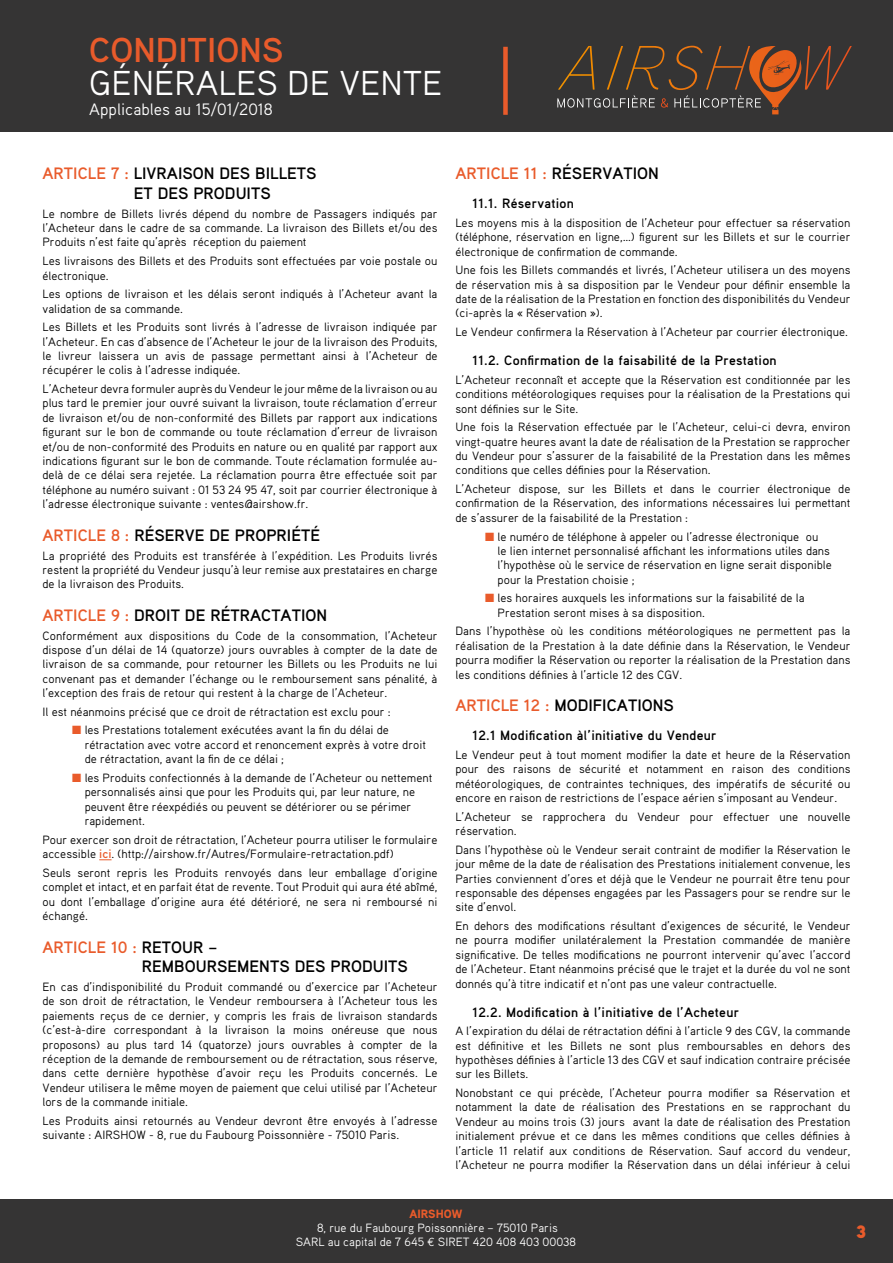
<style>
.page{position:relative;width:893px;height:1263px;background:#fff}
.page>*{position:absolute;margin:0;border:0;box-sizing:border-box;transform-origin:0 0}
.t1{font:34.5px "Aaux Pro";color:#fff}
.t2{font:700 34.5px "Aaux Pro";color:#e95b2b}
.t3{font:900 18px "Aaux Pro";color:#e95b2b}
.t4{font:700 16.5px/19.8px "Aaux Pro";color:#000}
.t5{font:16.5px "Aaux Pro";color:#fff}
.t6{font:700 13.5px "Aaux Pro";letter-spacing:.02em;color:#000}
.t7{font:12px/14.4px "Aaux Pro";color:#000;text-align:justify}
.t8{font:12px "Aaux Pro";color:#fff}
.t9{font:900 12px "Aaux Pro";color:#e95b2b}
.s1{color:#e95b2b}
.s2{font-weight:700;color:#e95b2b}
.s3{font-family:"Euro Mono"}
</style>
<div class="page">
<div style="left:0;top:0;width:893px;height:132px;background:#353434"></div>
<div style="left:0;top:1199px;width:893px;height:64px;background:#353434"></div>
<div style="left:503px;top:47px;width:5px;height:68px;background:#e95b2b"></div>
<svg style="left:557px;top:46px;width:295px;height:68px"></svg>
<svg style="left:99px;top:859px;width:13px;height:1px"></svg>
<h1 class="t2" style="left:89px;top:28px;width:196px">CONDITIONS</h1>
<h1 class="t1" style="left:89px;top:61px;width:355px">Générales de vente</h1>
<h3 class="t5" style="left:89px;top:99px;width:185px">Applicables au 15/01/2018</h3>
<h3 class="t4" style="left:134px;top:163px;width:182px;text-indent:-91px"><span class="s1">ARTICLE 7 :</span> LIVRAISON DES BILLETS<br>ET DES PRODUITS</h3>
<p class="t7" style="left:43px;top:206px;width:396px">Le nombre de Billets livrés dépend du nombre de Passagers indiqués par l’Acheteur dans le cadre de sa commande. La livraison des Billets et/ou des Produits n’est faite qu’après réception du paiement</p>
<p class="t7" style="left:43px;top:253px;width:396px">Les livraisons des Billets et des Produits sont effectuées par voie postale ou électronique.</p>
<p class="t7" style="left:43px;top:286px;width:396px">Les options de livraison et les délais seront indiqués à l’Acheteur avant la validation de sa commande.</p>
<p class="t7" style="left:43px;top:319px;width:396px">Les Billets et les Produits sont livrés à l’adresse de livraison indiquée par l’Acheteur. En cas d’absence de l’Acheteur le jour de la livraison des Produits, le livreur laissera un avis de passage permettant ainsi à l’Acheteur de récupérer le colis à l’adresse indiquée.</p>
<p class="t7" style="left:43px;top:381px;width:396px">L’Acheteur devra formuler auprès du Vendeur le jour même de la livraison ou au plus tard le premier jour ouvré suivant la livraison, toute réclamation d’erreur de livraison et/ou de non-conformité des Billets par rapport aux indications figurant sur le bon de commande ou toute réclamation d’erreur de livraison et/ou de non-conformité des Produits en nature ou en qualité par rapport aux indications figurant sur le bon de commande. Toute réclamation formulée au&shy;delà de ce délai sera rejetée. La réclamation pourra être effectuée soit par téléphone au numéro suivant : 01 53 24 95 47, soit par courrier électronique à l’adresse électronique suivante : ventes@airshow.fr.</p>
<h3 class="t4" style="left:43px;top:525px;width:279px"><span class="s1">ARTICLE 8 :</span> RÉSERVE DE PROPRIÉTÉ</h3>
<p class="t7" style="left:43px;top:548px;width:396px">La propriété des Produits est transférée à l’expédition. Les Produits livrés restent la propriété du Vendeur jusqu’à leur remise aux prestataires en charge de la livraison des Produits.</p>
<h3 class="t4" style="left:43px;top:605px;width:286px"><span class="s1">ARTICLE 9 :</span> DROIT DE RÉTRACTATION</h3>
<p class="t7" style="left:43px;top:628px;width:396px">Conformément aux dispositions du Code de la consommation, l’Acheteur dispose d’un délai de 14 (quatorze) jours ouvrables à compter de la date de livraison de sa commande, pour retourner les Billets ou les Produits ne lui convenant pas et demander l’échange ou le remboursement sans pénalité, à l’exception des frais de retour qui restent à la charge de l’Acheteur.</p>
<p class="t7" style="left:43px;top:704px;width:350px">Il est néanmoins précisé que ce droit de rétractation est exclu pour :</p>
<p class="t7" style="left:85px;top:723px;width:343px;text-align:left;text-indent:-12px"><span class="s1">■</span> les Prestations totalement exécutées avant la fin du délai de rétractation avec votre accord et renoncement exprès à votre droit de rétractation, avant la fin de ce délai ;</p>
<p class="t7" style="left:85px;top:770px;width:349px;text-align:left;text-indent:-12px"><span class="s1">■</span> les Produits confectionnés à la demande de l’Acheteur ou nettement personnalisés ainsi que pour les Produits qui, par leur nature, ne peuvent être réexpédiés ou peuvent se détériorer ou se périmer rapidement.</p>
<p class="t7" style="left:43px;top:832px;width:396px">Pour exercer son droit de rétractation, l’Acheteur pourra utiliser le formulaire accessible <span class="s2">ICI</span>. (http://airshow.fr/Autres/Formulaire-retractation.pdf)</p>
<p class="t7" style="left:43px;top:865px;width:396px">Seuls seront repris les Produits renvoyés dans leur emballage d’origine complet et intact, et en parfait état de revente. Tout Produit qui aura été abîmé, ou dont l’emballage d’origine aura été détérioré, ne sera ni remboursé ni échangé.</p>
<h3 class="t4" style="left:142px;top:936px;width:265px;text-indent:-99px"><span class="s1">ARTICLE 10 :</span> RETOUR –<br>REMBOURSEMENTS DES PRODUITS</h3>
<p class="t7" style="left:43px;top:979px;width:396px">En cas d’indisponibilité du Produit commandé ou d’exercice par l’Acheteur de son droit de rétractation, le Vendeur remboursera à l’Acheteur tous les paiements reçus de ce dernier, y compris les frais de livraison standards (c’est-à-dire correspondant à la livraison la moins onéreuse que nous proposons) au plus tard 14 (quatorze) jours ouvrables à compter de la réception de la demande de remboursement ou de rétractation, sous réserve, dans cette dernière hypothèse d’avoir reçu les Produits concernés. Le Vendeur utilisera le même moyen de paiement que celui utilisé par l’Acheteur lors de la commande initiale.</p>
<p class="t7" style="left:43px;top:1113px;width:396px">Les Produits ainsi retournés au Vendeur devront être envoyés à l’adresse suivante : AIRSHOW - 8, rue du Faubourg Poissonnière - 75010 Paris.</p>
<h3 class="t4" style="left:455px;top:163px;width:205px"><span class="s1">ARTICLE 11 :</span> RÉSERVATION</h3>
<p class="t6" style="left:472px;top:195px;width:103px">11.1. RÉSERVATION</p>
<p class="t7" style="left:455px;top:215px;width:396px">Les moyens mis à la disposition de l’Acheteur pour effectuer sa réservation (téléphone, réservation en ligne,…) figurent sur les Billets et sur le courrier électronique de confirmation de commande.</p>
<p class="t7" style="left:455px;top:262px;width:396px">Une fois les Billets commandés et livrés, l’Acheteur utilisera un des moyens de réservation mis à sa disposition par le Vendeur pour définir ensemble la date de la réalisation de la Prestation en fonction des disponibilités du Vendeur (ci-après la « Réservation »).</p>
<p class="t7" style="left:455px;top:324px;width:394px">Le Vendeur confirmera la Réservation à l’Acheteur par courrier électronique.</p>
<p class="t6" style="left:472px;top:352px;width:306px">11.2. CONFIRMATION DE LA FAISABILITÉ DE LA PRESTATION</p>
<p class="t7" style="left:455px;top:372px;width:396px">L’Acheteur reconnaît et accepte que la Réservation est conditionnée par les conditions météorologiques requises pour la réalisation de la Prestations qui sont définies sur le Site.</p>
<p class="t7" style="left:455px;top:419px;width:396px">Une fois la Réservation effectuée par le l’Acheteur, celui-ci devra, environ vingt-quatre heures avant la date de réalisation de la Prestation se rapprocher du Vendeur pour s’assurer de la faisabilité de la Prestation dans les mêmes conditions que celles définies pour la Réservation.</p>
<p class="t7" style="left:455px;top:481px;width:396px">L’Acheteur dispose, sur les Billets et dans le courrier électronique de confirmation de la Réservation, des informations nécessaires lui permettant de s’assurer de la faisabilité de la Prestation :</p>
<p class="t7" style="left:498px;top:529px;width:336px;text-align:left;text-indent:-12px"><span class="s1">■</span> le numéro de téléphone à appeler ou l’adresse électronique ou<br>le lien internet personnalisé affichant les informations utiles dans l’hypothèse où le service de réservation en ligne serait disponible pour la Prestation choisie ;</p>
<p class="t7" style="left:498px;top:591px;width:308px;text-indent:-12px"><span class="s1">■</span> les horaires auxquels les informations sur la faisabilité de la<br>Prestation seront mises à sa disposition.</p>
<p class="t7" style="left:455px;top:624px;width:396px">Dans l’hypothèse où les conditions météorologiques ne permettent pas la réalisation de la Prestation à la date définie dans la Réservation, le Vendeur pourra modifier la Réservation ou reporter la réalisation de la Prestation dans les conditions définies à l’article 12 des CGV.</p>
<h3 class="t4" style="left:455px;top:695px;width:217px"><span class="s1">ARTICLE 12 :</span> MODIFICATIONS</h3>
<p class="t6" style="left:472px;top:727px;width:246px">12.1 MODIFICATION ÀL’INITIATIVE DU VENDEUR</p>
<p class="t7" style="left:455px;top:747px;width:396px">Le Vendeur peut à tout moment modifier la date et heure de la Réservation pour des raisons de sécurité et notamment en raison des conditions météorologiques, de contraintes techniques, des impératifs de sécurité ou encore en raison de restrictions de l’espace aérien s’imposant au Vendeur.</p>
<p class="t7" style="left:455px;top:809px;width:396px">L’Acheteur se rapprochera du Vendeur pour effectuer une nouvelle réservation.</p>
<p class="t7" style="left:455px;top:842px;width:396px">Dans l’hypothèse où le Vendeur serait contraint de modifier la Réservation le jour même de la date de réalisation des Prestations initialement convenue, les Parties conviennent d’ores et déjà que le Vendeur ne pourrait être tenu pour responsable des dépenses engagées par les Passagers pour se rendre sur le site d’envol.</p>
<p class="t7" style="left:455px;top:918px;width:396px">En dehors des modifications résultant d’exigences de sécurité, le Vendeur ne pourra modifier unilatéralement la Prestation commandée de manière significative. De telles modifications ne pourront intervenir qu’avec l’accord de l’Acheteur. Etant néanmoins précisé que le trajet et la durée du vol ne sont donnés qu’à titre indicatif et n’ont pas une valeur contractuelle.</p>
<p class="t6" style="left:472px;top:1003px;width:268px">12.2. MODIFICATION À L’INITIATIVE DE L’ACHETEUR</p>
<p class="t7" style="left:455px;top:1023px;width:396px">A l’expiration du délai de rétractation défini à l’article 9 des CGV, la commande est définitive et les Billets ne sont plus remboursables en dehors des hypothèses définies à l’article 13 des CGV et sauf indication contraire précisée sur les Billets.</p>
<p class="t7" style="left:455px;top:1085px;width:396px">Nonobstant ce qui précède, l’Acheteur pourra modifier sa Réservation et notamment la date de réalisation des Prestations en se rapprochant du Vendeur au moins trois (3) jours avant la date de réalisation des Prestation initialement prévue et ce dans les mêmes conditions que celles définies à l’article 11 relatif aux conditions de Réservation. Sauf accord du vendeur, l’Acheteur ne pourra modifier la Réservation dans un délai inférieur à celui</p>
<p class="t9" style="left:409px;top:1205px;width:54px">AIRSHOW</p>
<p class="t8" style="left:317px;top:1220px;width:242px">8, rue du Faubourg Poissonnière – 75010 Paris</p>
<p class="t8" style="left:296px;top:1234px;width:8px">SARL</p>
<p class="t8" style="left:328px;top:1234px;width:129px">au capital de 7 645 <span class="s3">€</span> SIRET</p>
<p class="t8" style="left:473px;top:1234px;width:105px">420 408 403 00038</p>
<h2 class="t3" style="left:856px;top:1220px;width:12px">3</h2>
</div>
